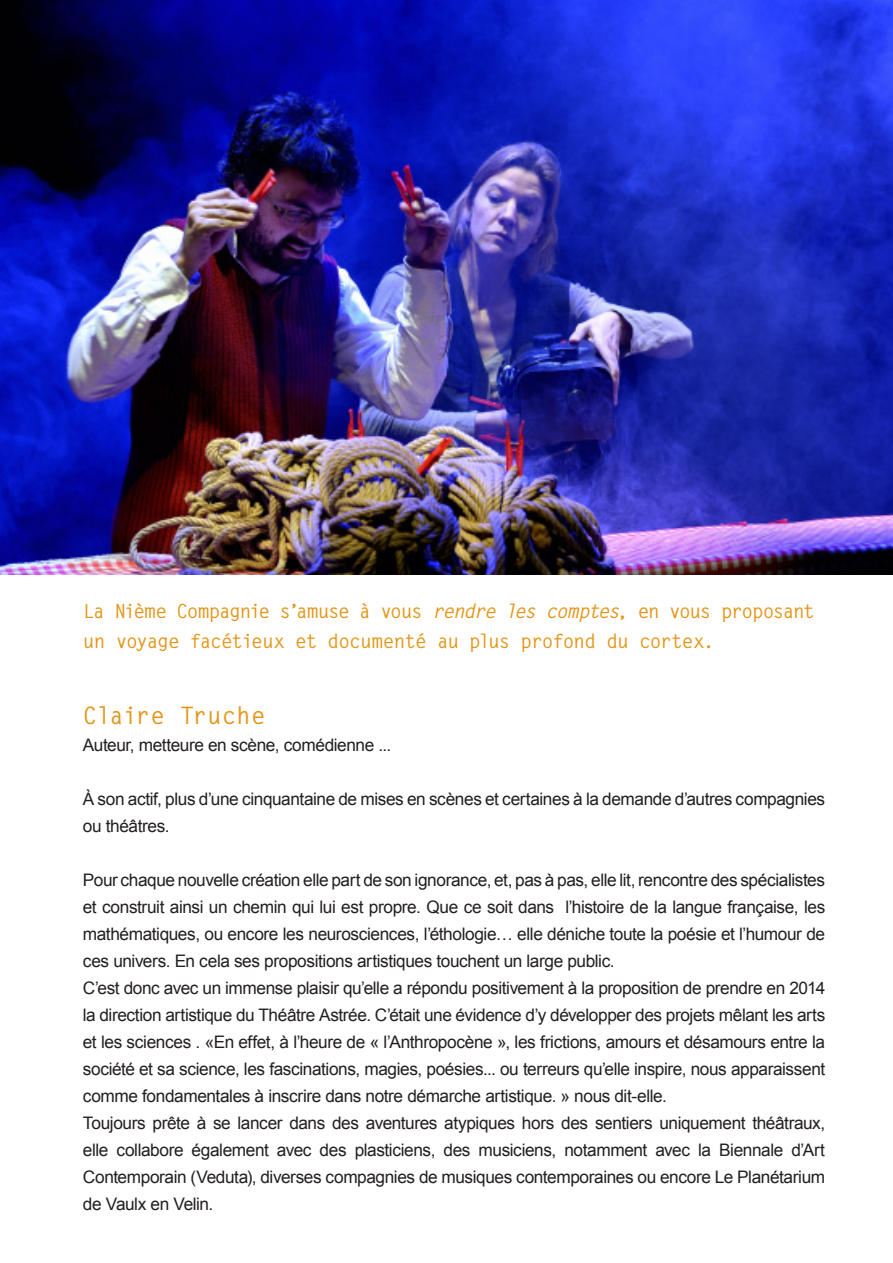
<style>
.page{position:relative;width:893px;height:1263px;background:#fff}
.page>*{position:absolute;margin:0;border:0;box-sizing:border-box;transform-origin:0 0}
.t1{font:700 24px "Letter Gothic Std";letter-spacing:-.01em;color:#e49517}
.t2{font:700 19.5px/30px "Letter Gothic Std";letter-spacing:-.065em;color:#e49517}
.t3{font:17.25px/27px "Arial";letter-spacing:-.025em;color:#231f20}
.s1{font-style:italic}
</style>
<div class="page">
<img style="left:0;top:0;width:893px;height:574px">
<p class="t2" style="left:83px;top:597px;width:733px">La Nième Compagnie s’amuse à vous <span class="s1">rendre les comptes</span>, en vous proposant un voyage facétieux et documenté au plus profond du cortex.</p>
<h1 class="t1" style="left:83px;top:700px;width:184px">Claire Truche</h1>
<p class="t3" style="left:83px;top:731px;width:310px">Auteur, metteure en scène, comédienne ...</p>
<p class="t3" style="left:83px;top:785px;width:744px">À son actif, plus d’une cinquantaine de mises en scènes et certaines à la demande d’autres compagnies ou théâtres.</p>
<p class="t3" style="left:83px;top:866px;width:744px">Pour chaque nouvelle création elle part de son ignorance, et, pas à pas, elle lit, rencontre des spécialistes et construit ainsi un chemin qui lui est propre. Que ce soit dans l’histoire de la langue française, les mathématiques, ou encore les neurosciences, l’éthologie… elle déniche toute la poésie et l’humour de ces univers. En cela ses propositions artistiques touchent un large public.<br>C’est donc avec un immense plaisir qu’elle a répondu positivement à la proposition de prendre en 2014 la direction artistique du Théâtre Astrée. C’était une évidence d’y développer des projets mêlant les arts et les sciences . «En effet, à l’heure de « l’Anthropocène », les frictions, amours et désamours entre la société et sa science, les fascinations, magies, poésies... ou terreurs qu’elle inspire, nous apparaissent comme fondamentales à inscrire dans notre démarche artistique. » nous dit-elle.<br>Toujours prête à se lancer dans des aventures atypiques hors des sentiers uniquement théâtraux, elle collabore également avec des plasticiens, des musiciens, notamment avec la Biennale d’Art Contemporain (Veduta), diverses compagnies de musiques contemporaines ou encore Le Planétarium de Vaulx en Velin.</p>
</div>
